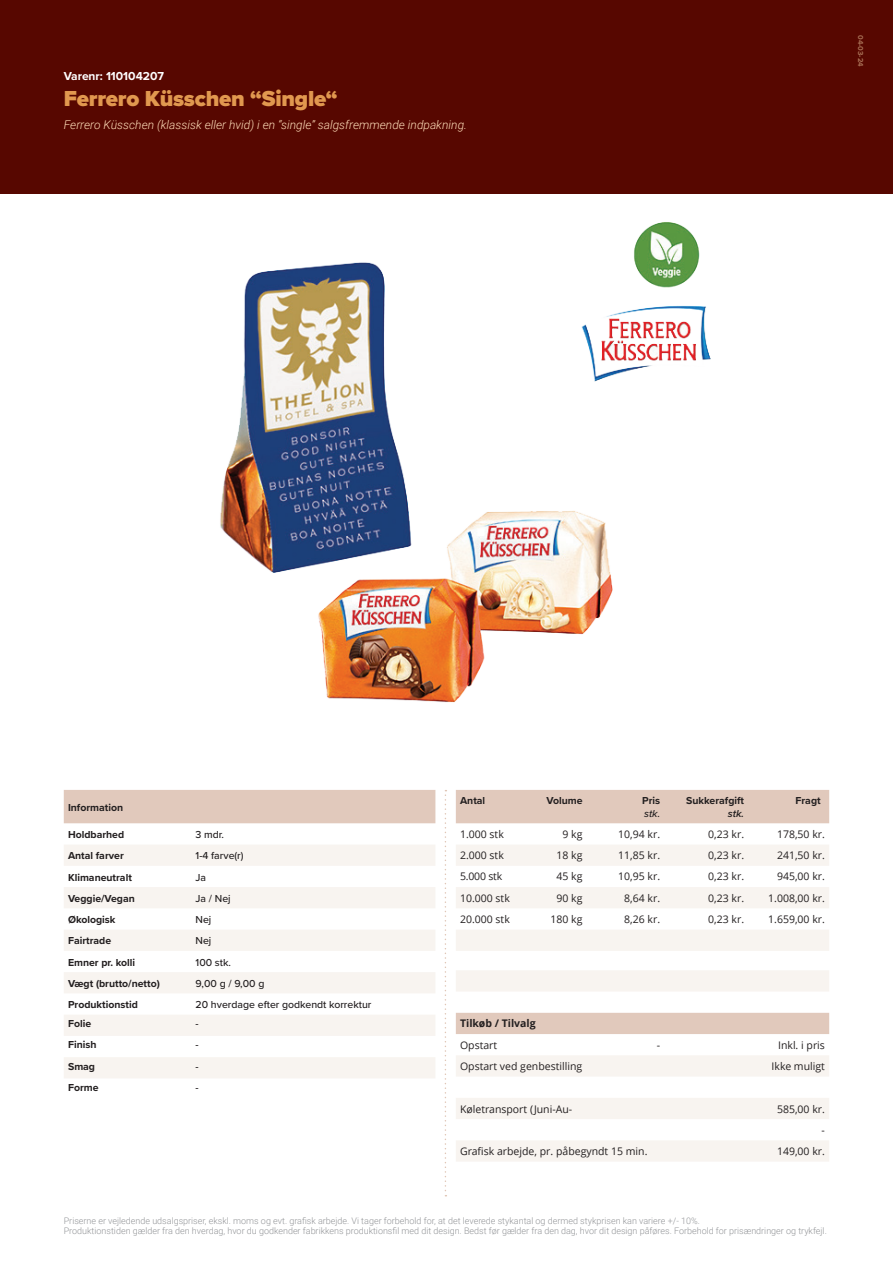
<style>
.page{position:relative;width:893px;height:1263px;background:#fff}
.page>*{position:absolute;margin:0;border:0;box-sizing:border-box;transform-origin:0 0}
.t1{font:900 22.5px "Proxima Nova";letter-spacing:-.01em;color:#e1984f}
.t2{font:italic 300 12px "Roboto";color:#fddbb7}
.t3{font:700 12px "Proxima Nova";color:#fff}
.t4{font:10.5px/21.3px "Open Sans";color:#231f20;text-align:right}
.t5{font:700 10.5px "Proxima Nova";color:#231f20}
.t6{font:500 10.5px "Proxima Nova";color:#231f20}
.t7{font:700 10.5px "Open Sans";color:#231f20}
.t8{font:italic 500 10.5px "Proxima Nova";color:#231f20}
.t9{font:italic 600 10.5px "Proxima Nova";color:#231f20}
.t10{font:300 9px/10.8px "Roboto";color:#939598}
.t11{font:700 7.5px "Proxima Nova";color:#a66d53}
</style>
<div class="page">
<div style="left:0;top:0;width:893px;height:193px;background:#570700"></div>
<div style="left:64px;top:790px;width:371px;height:33px;background:#e1c9bc"></div>
<svg style="left:64px;top:845px;width:371px;height:233px;fill:#f8f4f0"></svg>
<div style="left:456px;top:790px;width:373px;height:34px;background:#e1c9bc"></div>
<svg style="left:456px;top:845px;width:373px;height:316px;fill:#f8f4f0"></svg>
<img style="left:220px;top:222px;width:491px;height:481px">
<svg style="left:445px;top:790px;width:1px;height:406px"></svg>
<h2 class="t3" style="left:64px;top:67px;width:102px">Varenr: 110104207</h2>
<h1 class="t1" style="left:64px;top:81px;width:275px">Ferrero Küsschen “Single“</h1>
<h2 class="t2" style="left:64px;top:116px;width:405px">Ferrero Küsschen (klassisk eller hvid) i en “single” salgsfremmende indpakning.</h2>
<p class="t11" style="left:866px;top:35px;width:33px;rotate:90deg">04-03-24</p>
<p class="t5" style="left:68px;top:799px;width:57px">Information</p>
<p class="t5" style="left:68px;top:827px;width:58px">Holdbarhed</p>
<p class="t6" style="left:196px;top:827px;width:30px">3 mdr.</p>
<p class="t5" style="left:68px;top:848px;width:57px">Antal farver</p>
<p class="t6" style="left:196px;top:848px;width:49px">1-4 farve(r)</p>
<p class="t5" style="left:68px;top:869px;width:65px">Klimaneutralt</p>
<p class="t6" style="left:196px;top:869px;width:12px">Ja</p>
<p class="t5" style="left:68px;top:890px;width:68px">Veggie/Vegan</p>
<p class="t6" style="left:196px;top:890px;width:37px">Ja / Nej</p>
<p class="t5" style="left:68px;top:912px;width:49px">Økologisk</p>
<p class="t6" style="left:196px;top:912px;width:17px">Nej</p>
<p class="t5" style="left:68px;top:933px;width:45px">Fairtrade</p>
<p class="t6" style="left:196px;top:933px;width:17px">Nej</p>
<p class="t5" style="left:68px;top:954px;width:69px">Emner pr. kolli</p>
<p class="t6" style="left:196px;top:954px;width:37px">100 stk.</p>
<p class="t5" style="left:68px;top:975px;width:93px">Vægt (brutto/netto)</p>
<p class="t6" style="left:196px;top:975px;width:70px">9,00 g / 9,00 g</p>
<p class="t5" style="left:68px;top:997px;width:71px">Produktionstid</p>
<p class="t6" style="left:196px;top:997px;width:177px">20 hverdage efter godkendt korrektur</p>
<p class="t5" style="left:68px;top:1016px;width:25px">Folie</p>
<p class="t6" style="left:196px;top:1016px;width:5px">-</p>
<p class="t5" style="left:68px;top:1037px;width:30px">Finish</p>
<p class="t6" style="left:196px;top:1037px;width:5px">-</p>
<p class="t5" style="left:68px;top:1058px;width:29px">Smag</p>
<p class="t6" style="left:196px;top:1058px;width:5px">-</p>
<p class="t5" style="left:68px;top:1080px;width:32px">Forme</p>
<p class="t6" style="left:196px;top:1080px;width:5px">-</p>
<p class="t5" style="left:460px;top:793px;width:27px">Antal</p>
<p class="t5" style="left:546px;top:793px;width:38px">Volume</p>
<p class="t5" style="left:642px;top:793px;width:19px">Pris</p>
<p class="t8" style="left:644px;top:806px;width:18px">stk.</p>
<p class="t5" style="left:686px;top:793px;width:59px">Sukkerafgift</p>
<p class="t9" style="left:728px;top:806px;width:18px">stk.</p>
<p class="t5" style="left:795px;top:793px;width:27px">Fragt</p>
<p class="t4" style="left:460px;top:823px;width:45px">1.000 stk</p>
<p class="t4" style="left:563px;top:823px;width:22px">9 kg</p>
<p class="t4" style="left:618px;top:823px;width:43px">10,94 kr.</p>
<p class="t4" style="left:708px;top:823px;width:37px">0,23 kr.</p>
<p class="t4" style="left:777px;top:823px;width:49px">178,50 kr.</p>
<p class="t4" style="left:460px;top:844px;width:45px">2.000 stk</p>
<p class="t4" style="left:557px;top:844px;width:28px">18 kg</p>
<p class="t4" style="left:618px;top:844px;width:43px">11,85 kr.</p>
<p class="t4" style="left:708px;top:844px;width:37px">0,23 kr.</p>
<p class="t4" style="left:777px;top:844px;width:49px">241,50 kr.</p>
<p class="t4" style="left:460px;top:866px;width:44px">5.000 stk</p>
<p class="t4" style="left:556px;top:866px;width:28px">45 kg</p>
<p class="t4" style="left:618px;top:866px;width:43px">10,95 kr.</p>
<p class="t4" style="left:708px;top:866px;width:37px">0,23 kr.</p>
<p class="t4" style="left:777px;top:866px;width:49px">945,00 kr.</p>
<p class="t4" style="left:460px;top:887px;width:51px">10.000 stk</p>
<p class="t4" style="left:556px;top:887px;width:28px">90 kg</p>
<p class="t4" style="left:624px;top:887px;width:37px">8,64 kr.</p>
<p class="t4" style="left:708px;top:887px;width:37px">0,23 kr.</p>
<p class="t4" style="left:768px;top:887px;width:58px">1.008,00 kr.</p>
<p class="t4" style="left:460px;top:908px;width:51px">20.000 stk</p>
<p class="t4" style="left:550px;top:908px;width:34px">180 kg</p>
<p class="t4" style="left:624px;top:908px;width:37px">8,26 kr.</p>
<p class="t4" style="left:708px;top:908px;width:37px">0,23 kr.</p>
<p class="t4" style="left:768px;top:908px;width:58px">1.659,00 kr.</p>
<p class="t7" style="left:460px;top:1016px;width:77px">Tilkøb / Tilvalg</p>
<p class="t4" style="left:460px;top:1034px;width:39px">Opstart</p>
<p class="t4" style="left:657px;top:1034px;width:5px">-</p>
<p class="t4" style="left:778px;top:1034px;width:48px">Inkl. i pris</p>
<p class="t4" style="left:460px;top:1055px;width:124px">Opstart ved genbestilling</p>
<p class="t4" style="left:772px;top:1055px;width:55px">Ikke muligt</p>
<p class="t4" style="left:460px;top:1098px;width:114px">Køletransport (Juni-Au-</p>
<p class="t4" style="left:777px;top:1098px;width:49px">585,00 kr. -</p>
<p class="t4" style="left:460px;top:1140px;width:189px">Grafisk arbejde, pr. påbegyndt 15 min.</p>
<p class="t4" style="left:777px;top:1140px;width:49px">149,00 kr.</p>
<p class="t10" style="left:64px;top:1214px;width:764px">Priserne er vejledende udsalgspriser, ekskl. moms og evt. grafisk arbejde. Vi tager forbehold for, at det leverede stykantal og dermed stykprisen kan variere +/- 10%.<br>Produktionstiden gælder fra den hverdag, hvor du godkender fabrikkens produktionsfil med dit design. Bedst før gælder fra den dag, hvor dit design påføres. Forbehold for prisændringer og trykfejl.</p>
</div>
